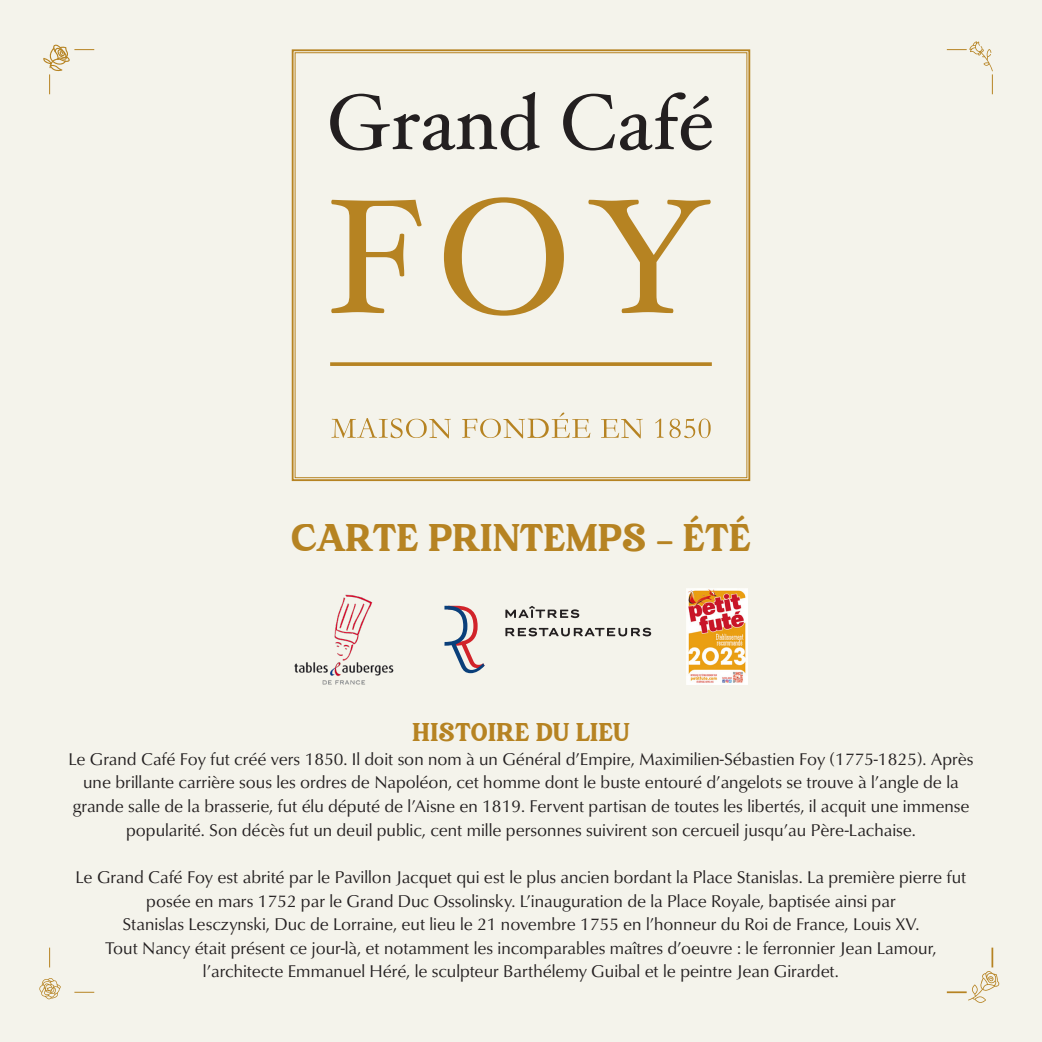
<style>
.page{position:relative;width:1042px;height:1042px;background:#f4f3eb}
.page>*{position:absolute;margin:0;border:0;box-sizing:border-box;transform-origin:0 0}
.t1{font:36.75px "Qualivite";color:#b68322}
.t2{font:24.5px "Qualivite";color:#b68322}
.t3{font:17.5px/23.6px "Classico URW";color:#231f20;text-align:center}
</style>
<div class="page">
<svg style="left:49px;top:947px;width:1px;height:20px"></svg>
<hr style="left:991px;top:947px;width:2px;height:20px;background:#b68322">
<svg style="left:74px;top:992px;width:20px;height:1px"></svg>
<svg style="left:947px;top:41px;width:46px;height:53px"></svg>
<svg style="left:947px;top:971px;width:52px;height:32px"></svg>
<svg style="left:39px;top:978px;width:22px;height:21px"></svg>
<svg style="left:43px;top:45px;width:51px;height:49px"></svg>
<svg style="left:291px;top:49px;width:460px;height:433px"></svg>
<svg style="left:331px;top:412px;width:379px;height:26px"></svg>
<svg style="left:330px;top:92px;width:382px;height:59px"></svg>
<svg style="left:331px;top:197px;width:379px;height:119px"></svg>
<svg style="left:330px;top:362px;width:382px;height:4px;fill:#b88629"></svg>
<svg style="left:444px;top:606px;width:40px;height:67px"></svg>
<svg style="left:505px;top:628px;width:146px;height:8px"></svg>
<svg style="left:505px;top:606px;width:74px;height:12px"></svg>
<img style="left:295px;top:594px;width:98px;height:91px">
<img style="left:686px;top:588px;width:61px;height:97px">
<h1 class="t1" style="left:291px;top:515px;width:461px">CARTE PRINTEMPS - ÉTÉ</h1>
<h2 class="t2" style="left:412px;top:717px;width:219px">HISTOIRE DU LIEU</h2>
<p class="t3" style="left:68px;top:746px;width:906px">Le Grand Café Foy fut créé vers 1850. Il doit son nom à un Général d’Empire, Maximilien-Sébastien Foy (1775-1825). Après une brillante carrière sous les ordres de Napoléon, cet homme dont le buste entouré d’angelots se trouve à l’angle de la grande salle de la brasserie, fut élu député de l’Aisne en 1819. Fervent partisan de toutes les libertés, il acquit une immense popularité. Son décès fut un deuil public, cent mille personnes suivirent son cercueil jusqu’au Père-Lachaise.</p>
<p class="t3" style="left:76px;top:864px;width:892px">Le Grand Café Foy est abrité par le Pavillon Jacquet qui est le plus ancien bordant la Place Stanislas. La première pierre fut posée en mars 1752 par le Grand Duc Ossolinsky. L’inauguration de la Place Royale, baptisée ainsi par<br>Stanislas Lesczynski, Duc de Lorraine, eut lieu le 21 novembre 1755 en l’honneur du Roi de France, Louis XV.<br>Tout Nancy était présent ce jour-là, et notamment les incomparables maîtres d’oeuvre : le ferronnier Jean Lamour, l’architecte Emmanuel Héré, le sculpteur Barthélemy Guibal et le peintre Jean Girardet.</p>
</div>
